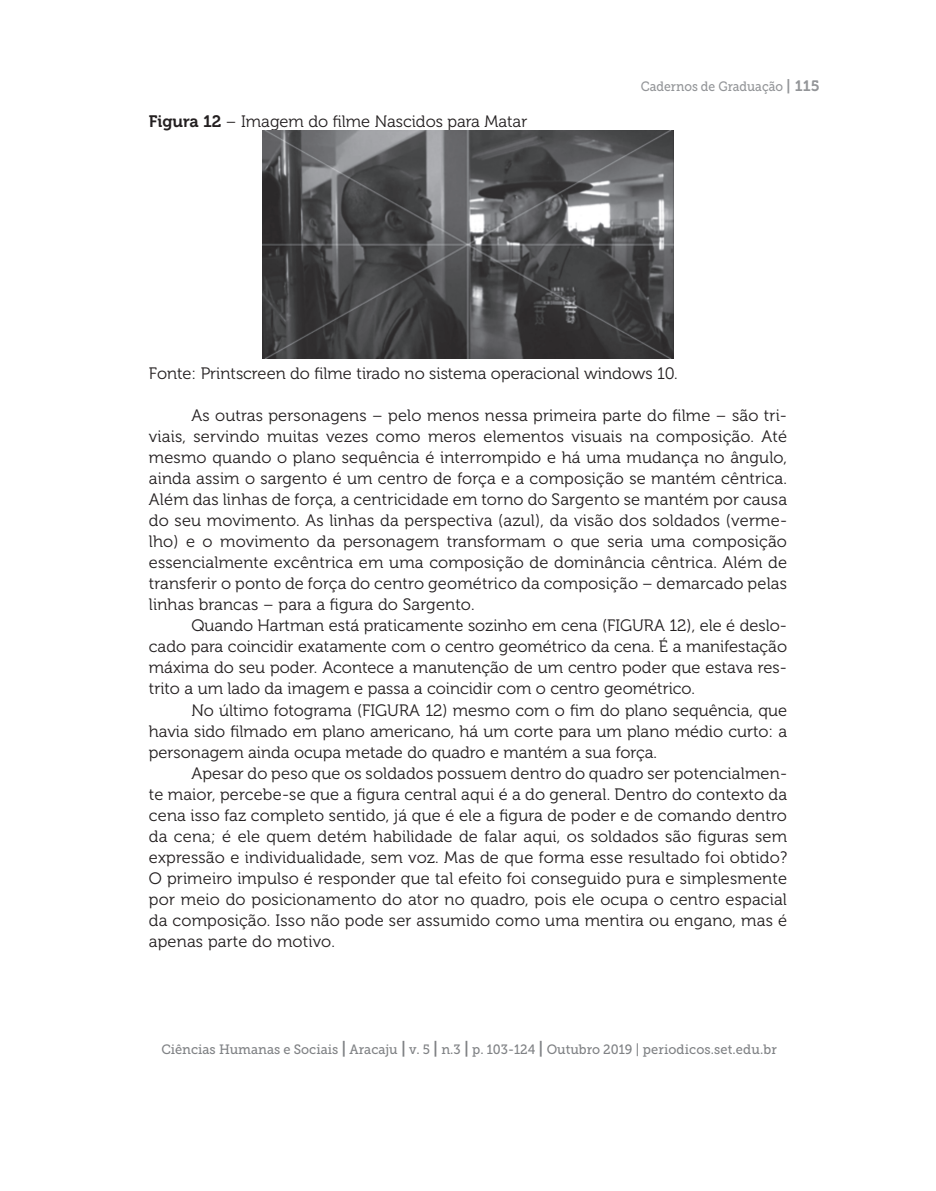
<style>
.page{position:relative;width:936px;height:1191px;background:#fff}
.page>*{position:absolute;margin:0;border:0;box-sizing:border-box;transform-origin:0 0}
.t1{font:16.5px/21px "Museo 300";color:#231f20;text-align:justify}
.t2{font:13.5px "Museo Slab 500";color:#808285;scale:.95 1}
.t3{font:13.5px "Museo Slab 500";color:#939598;scale:.9 1}
.s1{font-family:"Museo 700"}
.s2{font-family:"Museo 700";font-size:15px}
.s3{font-family:"Museo 700";font-size:16.5px}
</style>
<div class="page">
<img style="left:263px;top:131px;width:410px;height:227px">
<p class="t1" style="left:149px;top:111px;width:380px"><span class="s1">Figura 12</span> – Imagem do filme Nascidos para Matar</p>
<p class="t3" style="left:640px;top:79px;width:200px">Cadernos de Graduação <span class="s2">| 115</span></p>
<p class="t1" style="left:149px;top:363px;width:530px">Fonte: Printscreen do filme tirado no sistema operacional windows 10.</p>
<p class="t1" style="left:149px;top:405px;width:639px;text-indent:43px">As outras personagens – pelo menos nessa primeira parte do filme – são tri&shy;viais, servindo muitas vezes como meros elementos visuais na composição. Até mesmo quando o plano sequência é interrompido e há uma mudança no ângulo, ainda assim o sargento é um centro de força e a composição se mantém cêntrica.<br>Além das linhas de força, a centricidade em torno do Sargento se mantém por causa do seu movimento. As linhas da perspectiva (azul), da visão dos soldados (verme&shy;lho) e o movimento da personagem transformam o que seria uma composição essencialmente excêntrica em uma composição de dominância cêntrica. Além de transferir o ponto de força do centro geométrico da composição – demarcado pelas linhas brancas – para a figura do Sargento.</p>
<p class="t1" style="left:149px;top:615px;width:639px;text-indent:43px">Quando Hartman está praticamente sozinho em cena (FIGURA 12), ele é deslo&shy;cado para coincidir exatamente com o centro geométrico da cena. É a manifestação máxima do seu poder. Acontece a manutenção de um centro poder que estava res&shy;trito a um lado da imagem e passa a coincidir com o centro geométrico.</p>
<p class="t1" style="left:149px;top:699px;width:639px;text-indent:43px">No último fotograma (FIGURA 12) mesmo com o fim do plano sequência, que havia sido filmado em plano americano, há um corte para um plano médio curto: a personagem ainda ocupa metade do quadro e mantém a sua força.</p>
<p class="t1" style="left:149px;top:762px;width:639px;text-indent:43px">Apesar do peso que os soldados possuem dentro do quadro ser potencialmen&shy;te maior, percebe-se que a figura central aqui é a do general. Dentro do contexto da cena isso faz completo sentido, já que é ele a figura de poder e de comando dentro da cena; é ele quem detém habilidade de falar aqui, os soldados são figuras sem expressão e individualidade, sem voz. Mas de que forma esse resultado foi obtido?<br>O primeiro impulso é responder que tal efeito foi conseguido pura e simplesmente por meio do posicionamento do ator no quadro, pois ele ocupa o centro espacial da composição. Isso não pode ser assumido como uma mentira ou engano, mas é apenas parte do motivo.</p>
<p class="t2" style="left:161px;top:1041px;width:649px">Ciências Humanas e Sociais <span class="s3">|</span> Aracaju <span class="s3">|</span> v. 5 <span class="s3">|</span> n.3 <span class="s3">|</span> p. 103-124 <span class="s3">|</span> Outubro 2019 | periodicos.set.edu.br</p>
</div>
